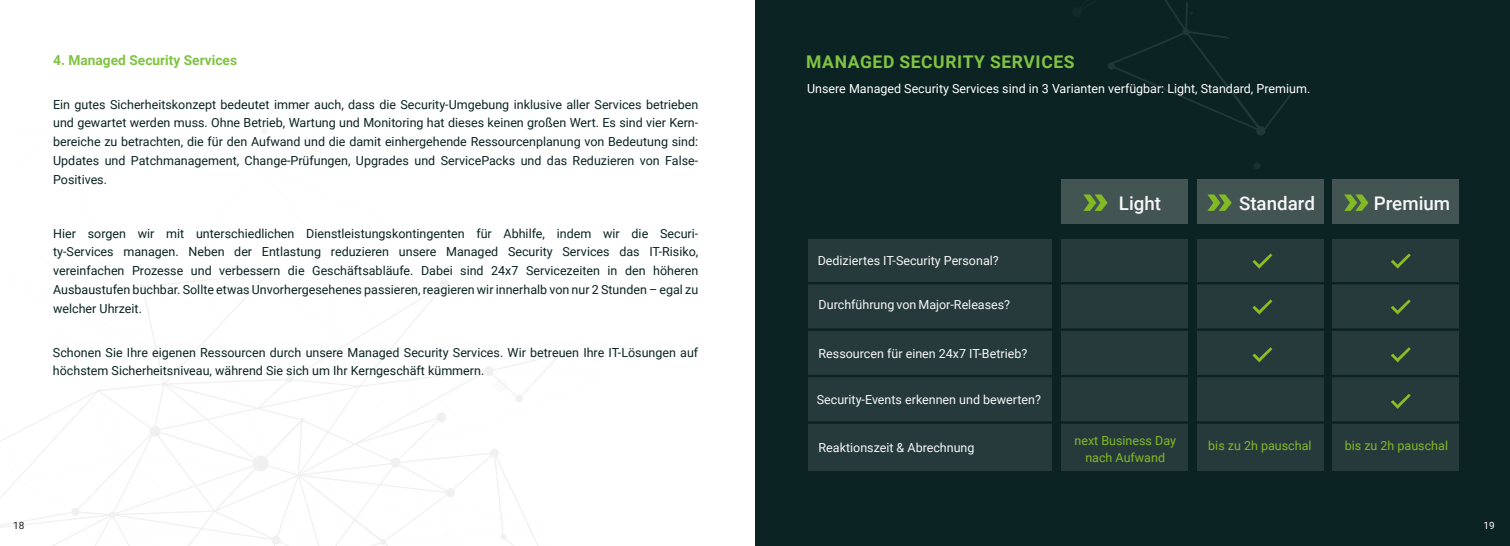
<style>
.page{position:relative;width:1510px;height:546px;background:#fff}
.page>*{position:absolute;margin:0;border:0;box-sizing:border-box;transform-origin:0 0}
.t1{font:500 18.75px "Roboto";color:#f7f7f7}
.t2{font:700 17.5px "Roboto";letter-spacing:.035em;color:#81c343}
.t3{font:700 13.75px "Roboto";color:#81c343}
.t4{font:12.5px/18.8px "Roboto";color:#0b2323;text-align:justify}
.t5{font:12.5px "Roboto";color:#f7f7f7}
.t6{font:12.5px "Roboto";color:#fff}
.t7{font:12.5px "Roboto";color:#82ba26}
.t8{font:10px "Roboto";color:#231f20}
.t9{font:10px "Roboto";color:#fff}
</style>
<div class="page">
<svg style="left:0;top:269px;width:561px;height:277px"></svg>
<div style="left:60px;top:344px;width:8px;height:9px;background:#f7f7f7;border-radius:50%"></div>
<div style="left:261px;top:127px;width:7px;height:7px;background:#f7f7f7;border-radius:50%"></div>
<div style="left:755px;top:0;width:754px;height:546px;background:#0b2323"></div>
<svg style="left:1107px;top:28px;width:217px;height:156px"></svg>
<div style="left:1253px;top:162px;width:7px;height:7px;background:#1b3131;border-radius:50%"></div>
<svg style="left:1165px;top:0;width:28px;height:28px"></svg>
<div style="left:808px;top:239px;width:243px;height:231px;background:#263a3b"></div>
<div style="left:1332px;top:239px;width:127px;height:231px;background:#263a3b"></div>
<div style="left:1332px;top:179px;width:127px;height:45px;background:#435553"></div>
<svg style="left:1344px;top:194px;width:24px;height:17px"></svg>
<div style="left:1197px;top:239px;width:126px;height:231px;background:#263a3b"></div>
<div style="left:1197px;top:179px;width:126px;height:45px;background:#435553"></div>
<svg style="left:1207px;top:194px;width:24px;height:17px"></svg>
<div style="left:1061px;top:239px;width:127px;height:231px;background:#263a3b"></div>
<div style="left:1061px;top:179px;width:127px;height:45px;background:#435553"></div>
<svg style="left:1083px;top:194px;width:24px;height:17px"></svg>
<hr style="left:806px;top:421px;width:653px;height:3px;background:#0b2323">
<svg style="left:1252px;top:253px;width:20px;height:15px"></svg>
<svg style="left:1252px;top:299px;width:20px;height:15px"></svg>
<svg style="left:1252px;top:347px;width:20px;height:15px"></svg>
<svg style="left:1391px;top:253px;width:19px;height:15px"></svg>
<svg style="left:1391px;top:299px;width:19px;height:15px"></svg>
<svg style="left:1391px;top:347px;width:19px;height:15px"></svg>
<svg style="left:1391px;top:394px;width:19px;height:15px"></svg>
<hr style="left:806px;top:282px;width:653px;height:2px;background:#0b2323">
<hr style="left:806px;top:328px;width:653px;height:3px;background:#0b2323">
<hr style="left:806px;top:375px;width:653px;height:2px;background:#0b2323">
<p class="t3" style="left:53px;top:51px;width:185px">4. Managed Security Services</p>
<p class="t2" style="left:806px;top:50px;width:270px">MANAGED SECURITY SERVICES</p>
<p class="t4" style="left:53px;top:94px;width:646px">Ein gutes Sicherheitskonzept bedeutet immer auch, dass die Security-Umgebung inklusive aller Services betrieben und gewartet werden muss. Ohne Betrieb, Wartung und Monitoring hat dieses keinen großen Wert. Es sind vier Kern&shy;bereiche zu betrachten, die für den Aufwand und die damit einhergehende Ressourcenplanung von Bedeutung sind:<br>Updates und Patchmanagement, Change-Prüfungen, Upgrades und ServicePacks und das Reduzieren von False-Positives.</p>
<p class="t6" style="left:807px;top:80px;width:504px">Unsere Managed Security Services sind in 3 Varianten verfügbar: Light, Standard, Premium.</p>
<p class="t1" style="left:1119px;top:190px;width:44px">Light</p>
<p class="t1" style="left:1239px;top:190px;width:77px">Standard</p>
<p class="t1" style="left:1373px;top:190px;width:78px">Premium</p>
<p class="t4" style="left:53px;top:223px;width:646px">Hier sorgen wir mit unterschiedlichen Dienstleistungskontingenten für Abhilfe, indem wir die Securi&shy;ty-Services managen. Neben der Entlastung reduzieren unsere Managed Security Services das IT-Risiko, vereinfachen Prozesse und verbessern die Geschäftsabläufe. Dabei sind 24x7 Servicezeiten in den höheren Ausbaustufen buchbar. Sollte etwas Unvorhergesehenes passieren, reagieren wir innerhalb von nur 2 Stunden – egal zu welcher Uhrzeit.</p>
<p class="t4" style="left:53px;top:342px;width:647px">Schonen Sie Ihre eigenen Ressourcen durch unsere Managed Security Services. Wir betreuen Ihre IT-Lösungen auf höchstem Sicherheitsniveau, während Sie sich um Ihr Kerngeschäft kümmern.</p>
<p class="t5" style="left:817px;top:252px;width:182px">Dediziertes IT-Security Personal?</p>
<p class="t5" style="left:818px;top:295px;width:193px">Durchführung von Major-Releases?</p>
<p class="t5" style="left:818px;top:345px;width:210px">Ressourcen für einen 24x7 IT-Betrieb?</p>
<p class="t5" style="left:817px;top:391px;width:225px">Security-Events erkennen und bewerten?</p>
<p class="t5" style="left:818px;top:439px;width:157px">Reaktionszeit &amp; Abrechnung</p>
<p class="t7" style="left:1074px;top:432px;width:103px">next Business Day</p>
<p class="t7" style="left:1085px;top:448px;width:81px">nach Aufwand</p>
<p class="t7" style="left:1208px;top:437px;width:105px">bis zu 2h pauschal</p>
<p class="t7" style="left:1344px;top:437px;width:105px">bis zu 2h pauschal</p>
<p class="t8" style="left:13px;top:518px;width:13px">18</p>
<p class="t9" style="left:1483px;top:518px;width:13px">19</p>
</div>
